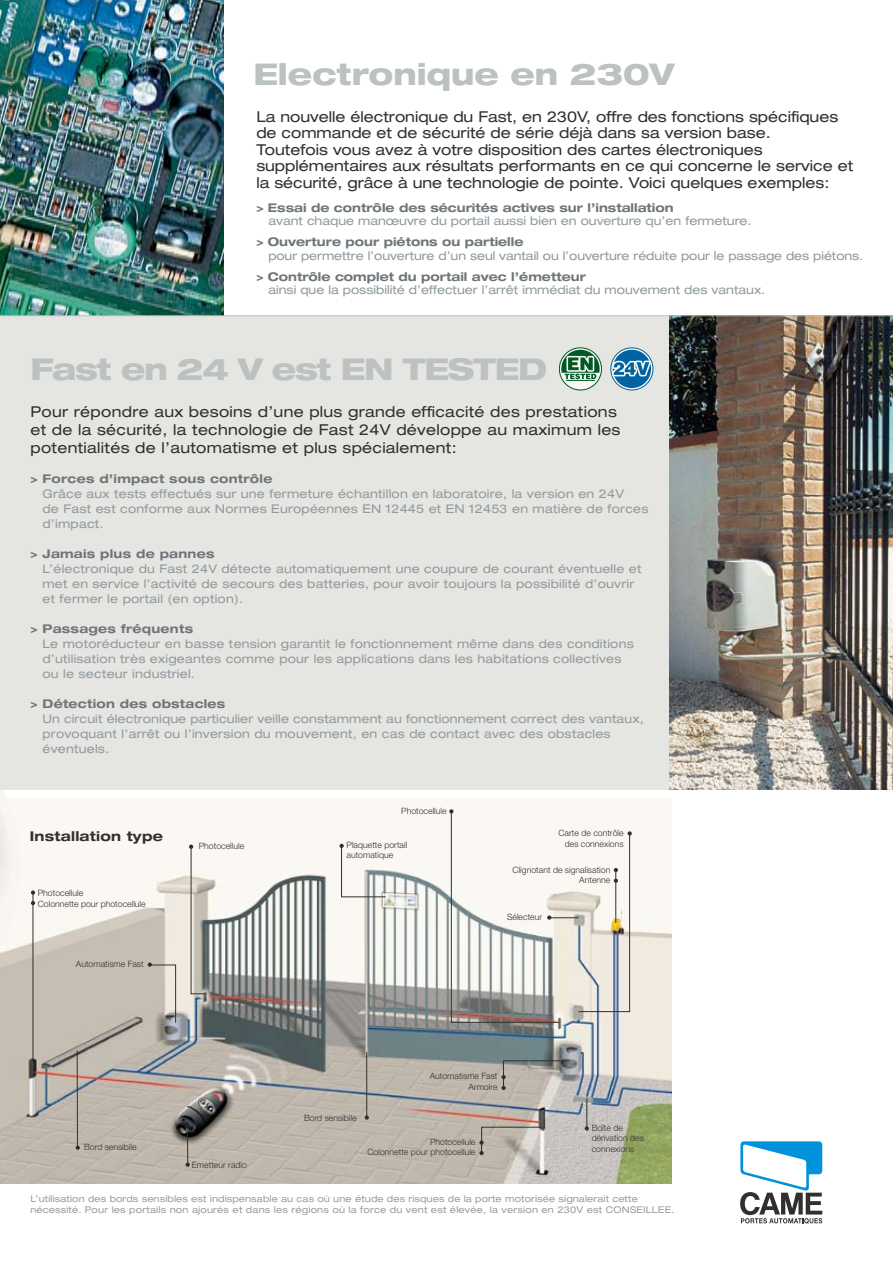
<style>
.page{position:relative;width:893px;height:1263px;background:#fff}
.page>*{position:absolute;margin:0;border:0;box-sizing:border-box;transform-origin:0 0}
.t1{font:800 expanded 30px "Helvetica Neue";letter-spacing:-.04em;color:#bcc1c2}
.t2{font:800 expanded 30px "Helvetica Neue";color:#bcc1c2}
.t3{font:expanded 15px/16.5px "Helvetica Neue";color:#31302e}
.t4{font:expanded 15px/18px "Helvetica Neue";letter-spacing:.02em;color:#31302e}
.t5{font:700 expanded 13.5px "Helvetica Neue";letter-spacing:.02em;color:#31302e}
.t6{font:expanded 12px/15px "Helvetica Neue";letter-spacing:.02em;color:#909a9d}
.t7{font:expanded 12px "Helvetica Neue";color:#909a9d}
.t8{font:700 expanded 12px "Helvetica Neue";color:#6e7579}
.t9{font:700 expanded 12px "Helvetica Neue";letter-spacing:.02em;color:#6e7579}
.t10{font:expanded 12px "Helvetica Neue";letter-spacing:-.005em;color:#909a9d}
.t11{font:expanded 9.3px/11.1px "Helvetica Neue";letter-spacing:.01em;color:#9b9d9d}
.t12{font:300 8.7px/10.5px "Helvetica Neue";color:#31302e;text-align:right}
</style>
<div class="page">
<img style="left:0;top:798px;width:672px;height:385px">
<img style="left:0;top:789px;width:21px;height:217px">
<div style="left:0;top:316px;width:672px;height:473px;background:#e5e5e2"></div>
<img style="left:0;top:0;width:223px;height:315px">
<img style="left:670px;top:316px;width:223px;height:473px">
<hr style="left:549px;top:917px;width:30px;height:1px;background:#31302e">
<hr style="left:187px;top:1132px;width:1px;height:33px;background:#31302e">
<svg style="left:186px;top:1162px;width:4px;height:5px"></svg>
<svg style="left:339px;top:844px;width:47px;height:53px"></svg>
<hr style="left:366px;top:1052px;width:1px;height:66px;background:#31302e">
<svg style="left:365px;top:1115px;width:4px;height:5px"></svg>
<hr style="left:33px;top:894px;width:1px;height:168px;background:#31302e">
<svg style="left:31px;top:890px;width:4px;height:5px"></svg>
<svg style="left:31px;top:901px;width:4px;height:4px"></svg>
<hr style="left:77px;top:1050px;width:1px;height:98px;background:#31302e">
<svg style="left:76px;top:1145px;width:4px;height:5px"></svg>
<svg style="left:479px;top:1127px;width:64px;height:28px;background:#bcb6ad"></svg>
<svg style="left:585px;top:1126px;width:4px;height:4px"></svg>
<hr style="left:587px;top:1098px;width:1px;height:30px;background:#31302e">
<svg style="left:148px;top:962px;width:28px;height:61px;background:#c4bfb5"></svg>
<svg style="left:189px;top:844px;width:16px;height:150px"></svg>
<svg style="left:501px;top:1060px;width:69px;height:30px;background:#a7a49d"></svg>
<svg style="left:449px;top:809px;width:111px;height:214px"></svg>
<svg style="left:578px;top:831px;width:54px;height:181px"></svg>
<svg style="left:740px;top:1141px;width:82px;height:83px"></svg>
<hr style="left:0;top:315px;width:893px;height:1px;background:#bcc1c2">
<svg style="left:611px;top:348px;width:42px;height:42px"></svg>
<div style="left:611px;top:348px;width:42px;height:42px;border:1px solid #0063a2;border-radius:50%"></div>
<div style="left:613px;top:350px;width:38px;height:38px;background:#0063a2;border-radius:50%"></div>
<svg style="left:611px;top:357px;width:42px;height:26px"></svg>
<div style="left:559px;top:348px;width:42px;height:42px;background:#fbf9f3;border-radius:50%"></div>
<div style="left:559px;top:348px;width:43px;height:42px;border:1px solid #005925;border-radius:50%"></div>
<svg style="left:561px;top:350px;width:39px;height:31px"></svg>
<h1 class="t2" style="left:253px;top:55px;width:422px">Electronique en 230V</h1>
<p class="t3" style="left:256px;top:108px;width:598px">La nouvelle électronique du Fast, en 230V, offre des fonctions spécifiques de commande et de sécurité de série déjà dans sa version base.<br>Toutefois vous avez à votre disposition des cartes électroniques supplémentaires aux résultats performants en ce qui concerne le service et la sécurité, grâce à une technologie de pointe. Voici quelques exemples:</p>
<p class="t8" style="left:256px;top:200px;width:419px">&gt; Essai de contrôle des sécurités actives sur l’installation</p>
<p class="t7" style="left:268px;top:214px;width:485px">avant chaque manœuvre du portail aussi bien en ouverture qu’en fermeture.</p>
<p class="t8" style="left:256px;top:235px;width:269px">&gt; Ouverture pour piétons ou partielle</p>
<p class="t10" style="left:268px;top:248px;width:596px">pour permettre l’ouverture d’un seul vantail ou l’ouverture réduite pour le passage des piétons.</p>
<p class="t8" style="left:256px;top:269px;width:331px">&gt; Contrôle complet du portail avec l’émetteur</p>
<p class="t7" style="left:268px;top:283px;width:498px">ainsi que la possibilité d’effectuer l’arrêt immédiat du mouvement des vantaux.</p>
<h1 class="t1" style="left:30px;top:350px;width:518px">Fast en 24 V est EN TESTED</h1>
<p class="t4" style="left:30px;top:402px;width:592px">Pour répondre aux besoins d’une plus grande efficacité des prestations et de la sécurité, la technologie de Fast 24V développe au maximum les potentialités de l’automatisme et plus spécialement:</p>
<p class="t9" style="left:30px;top:471px;width:243px">&gt; Forces d’impact sous contrôle</p>
<p class="t6" style="left:42px;top:486px;width:607px">Grâce aux tests effectués sur une fermeture échantillon en laboratoire, la version en 24V<br>de Fast est conforme aux Normes Européennes EN 12445 et EN 12453 en matière de forces d’impact.</p>
<p class="t9" style="left:30px;top:546px;width:186px">&gt; Jamais plus de pannes</p>
<p class="t6" style="left:42px;top:561px;width:601px">L’électronique du Fast 24V détecte automatiquement une coupure de courant éventuelle et met en service l’activité de secours des batteries, pour avoir toujours la possibilité d’ouvrir et fermer le portail (en option).</p>
<p class="t9" style="left:30px;top:621px;width:164px">&gt; Passages fréquents</p>
<p class="t6" style="left:42px;top:636px;width:593px">Le motoréducteur en basse tension garantit le fonctionnement même dans des conditions d’utilisation très exigeantes comme pour les applications dans les habitations collectives ou le secteur industriel.</p>
<p class="t9" style="left:30px;top:696px;width:196px">&gt; Détection des obstacles</p>
<p class="t6" style="left:42px;top:711px;width:603px">Un circuit électronique particulier veille constamment au fonctionnement correct des vantaux, provoquant l’arrêt ou l’inversion du mouvement, en cas de contact avec des obstacles éventuels.</p>
<p class="t5" style="left:30px;top:828px;width:135px">Installation type</p>
<p class="t12" style="left:38px;top:887px;width:109px;text-align:left">Photocellule<br>Colonnette pour photocellule</p>
<p class="t12" style="left:76px;top:958px;width:69px">Automatisme Fast</p>
<p class="t12" style="left:199px;top:840px;width:47px">Photocellule</p>
<p class="t12" style="left:401px;top:805px;width:47px">Photocellule</p>
<p class="t12" style="left:347px;top:839px;width:62px;text-align:left">Plaquette portail automatique</p>
<p class="t12" style="left:558px;top:827px;width:67px">Carte de contrôle des connexions</p>
<p class="t12" style="left:513px;top:864px;width:99px">Clignotant de signalisation<br>Antenne</p>
<p class="t12" style="left:507px;top:911px;width:37px">Sélecteur</p>
<p class="t12" style="left:304px;top:1112px;width:54px">Bord sensibile</p>
<p class="t12" style="left:430px;top:1071px;width:69px">Automatisme Fast<br>Armoire</p>
<p class="t12" style="left:84px;top:1141px;width:54px">Bord sensibile</p>
<p class="t12" style="left:367px;top:1136px;width:109px">Photocellule<br>Colonnette pour photocellule</p>
<p class="t12" style="left:192px;top:1159px;width:57px">Emetteur radio</p>
<p class="t12" style="left:592px;top:1122px;width:54px;text-align:left">Boîte de dérivation des connexions</p>
<p class="t11" style="left:30px;top:1193px;width:646px">L’utilisation des bords sensibles est indispensable au cas où une étude des risques de la porte motorisée signalerait cette nécessité. Pour les portails non ajourés et dans les régions où la force du vent est élevée, la version en 230V est CONSEILLEE.</p>
</div>
